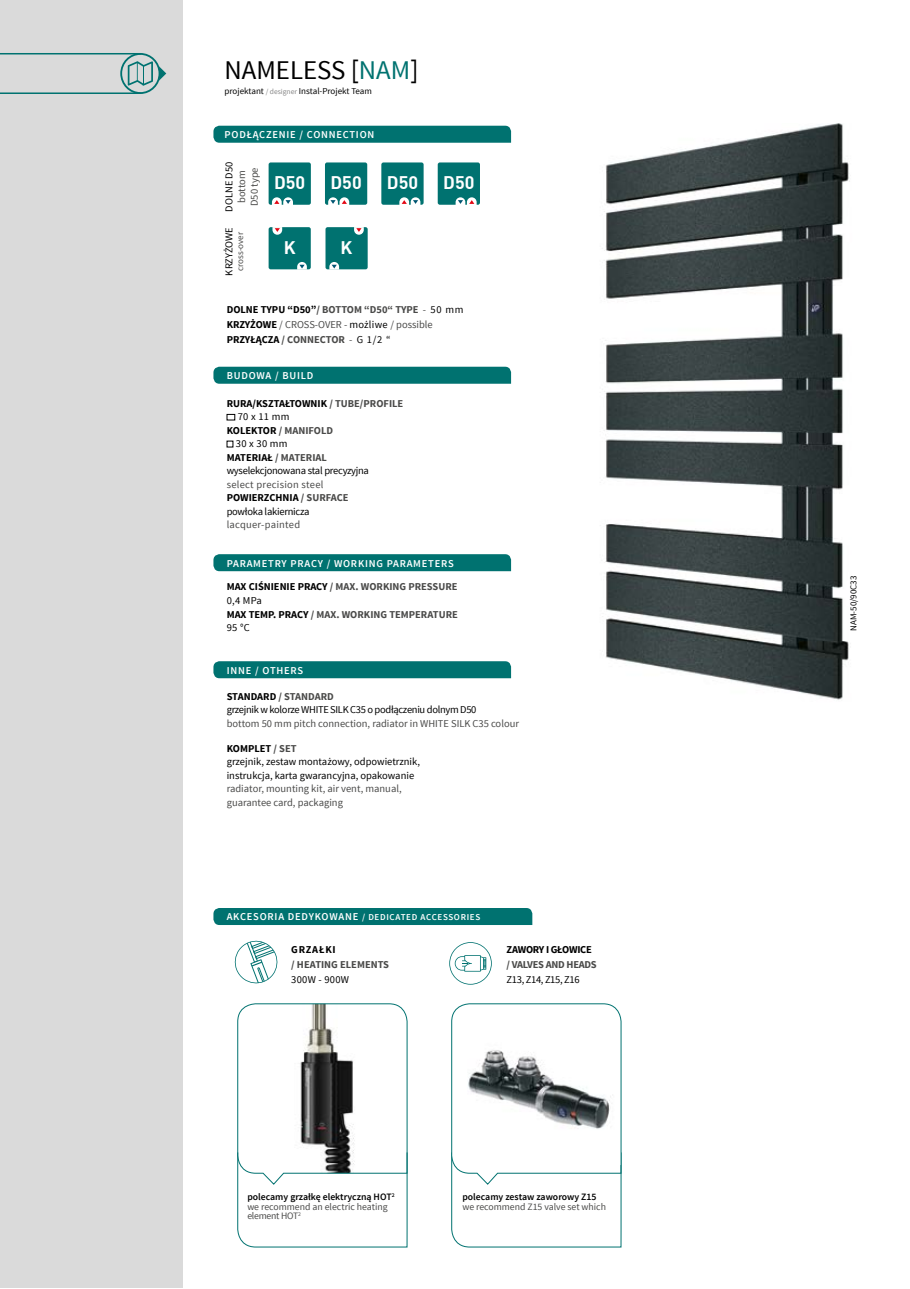
<style>
.page{position:relative;width:910px;height:1289px;background:#fff}
.page>*{position:absolute;margin:0;border:0;box-sizing:border-box;transform-origin:0 0}
.t1{font:27px "Source Sans Pro";color:#000}
.t2{font:17.85px "DIN Bold";color:#fff}
.t3{font:10.5px/13.5px "Source Sans Pro";color:#4a4a49}
.t4{font:10.5px/13.5px "Source Sans Pro";letter-spacing:-.02em;color:#000}
.t5{font:700 10.5px/13.5px "Source Sans Pro";color:#4a4a49}
.t6{font:700 10.5px/15px "Source Sans Pro";color:#000}
.t7{font:10.5px/13.5px "Source Sans Pro";color:#000}
.t8{font:600 10.5px "Source Sans Pro";letter-spacing:.075em;color:#fff}
.t9{font:700 10.5px "Source Sans Pro";letter-spacing:-.025em;color:#4a4a49}
.t10{font:10.5px "Source Sans Pro";letter-spacing:.025em;color:#4a4a49}
.t11{font:700 10.5px "Source Sans Pro";letter-spacing:-.025em;color:#000}
.t12{font:10.5px "Source Sans Pro";letter-spacing:.025em;color:#000}
.t13{font:700 10.5px "Source Sans Pro";letter-spacing:.075em;color:#000}
.t14{font:9.75px/9.8px "Source Sans Pro";color:#4a4a49}
.t15{font:600 9.75px "Source Sans Pro";color:#000}
.t16{font:9px "Source Sans Pro";color:#000}
.t17{font:600 9px "Source Sans Pro";letter-spacing:.075em;color:#fff}
.t18{font:9px "Source Sans Pro";color:#4a4a49}
.s1{color:#007270}
.s2{font-size:7.5px;color:#878787}
.s3{color:#4a4a49}
.s4{font-weight:400;color:#4a4a49}
.s5{font-weight:400}
.s6{color:#000}
.s7{font-weight:700;color:#000}
.s8{font-weight:700}
.s9{font-weight:400;color:#000}
.s10{font-weight:700;color:#4a4a49}
.s11{font-size:10.5px}
.s12{font-weight:600;color:#000}
</style>
<div class="page">
<div style="left:0;top:0;width:183px;height:1287px;background:#dadada"></div>
<hr style="left:0;top:53px;width:141px;height:1px;background:#007270">
<hr style="left:0;top:92px;width:141px;height:2px;background:#007270">
<svg style="left:120px;top:53px;width:46px;height:41px"></svg>
<div style="left:213px;top:367px;width:298px;height:17px;background:#007270"></div>
<div style="left:213px;top:554px;width:298px;height:17px;background:#007270"></div>
<div style="left:213px;top:661px;width:298px;height:17px;background:#007270"></div>
<div style="left:213px;top:126px;width:298px;height:17px;background:#007270"></div>
<img style="left:602px;top:123px;width:248px;height:577px">
<div style="left:213px;top:908px;width:319px;height:17px;background:#007270"></div>
<svg style="left:449px;top:942px;width:43px;height:42px"></svg>
<div style="left:269px;top:227px;width:42px;height:42px;background:#007270;border-radius:2px"></div>
<svg style="left:297px;top:262px;width:10px;height:7px"></svg>
<svg style="left:272px;top:227px;width:10px;height:8px"></svg>
<div style="left:325px;top:227px;width:43px;height:42px;background:#007270;border-radius:2px"></div>
<svg style="left:329px;top:262px;width:10px;height:7px"></svg>
<svg style="left:354px;top:227px;width:10px;height:8px"></svg>
<div style="left:227px;top:414px;width:8px;height:6px;border:1px solid #000"></div>
<svg style="left:227px;top:441px;width:6px;height:6px"></svg>
<svg style="left:451px;top:1003px;width:171px;height:244px"></svg>
<svg style="left:234px;top:940px;width:44px;height:44px"></svg>
<svg style="left:237px;top:1003px;width:171px;height:244px"></svg>
<div style="left:269px;top:162px;width:42px;height:43px;background:#007270;border-radius:2px"></div>
<svg style="left:272px;top:197px;width:21px;height:8px"></svg>
<div style="left:381px;top:162px;width:43px;height:43px;background:#007270;border-radius:2px"></div>
<svg style="left:399px;top:197px;width:21px;height:8px"></svg>
<div style="left:438px;top:162px;width:42px;height:43px;background:#007270;border-radius:2px"></div>
<svg style="left:456px;top:197px;width:21px;height:8px"></svg>
<div style="left:325px;top:162px;width:42px;height:43px;background:#007270;border-radius:2px"></div>
<svg style="left:328px;top:197px;width:21px;height:8px"></svg>
<h1 class="t1" style="left:225px;top:53px;width:195px">NAMELESS [<span class="s1">NAM</span>]</h1>
<p class="t16" style="left:225px;top:85px;width:149px">projektant <span class="s2">/ designer</span> Instal-Projekt Team</p>
<p class="t8" style="left:225px;top:128px;width:151px">PODŁĄCZENIE / CONNECTION</p>
<p class="t7" style="left:222px;top:211px;width:51px;rotate:-90deg">DOLNE D50</p>
<p class="t3" style="left:235px;top:206px;width:40px;line-height:12.6px;rotate:-90deg">bottom<br>D50 type</p>
<h2 class="t2" style="left:274px;top:171px;width:33px">D50</h2>
<h2 class="t2" style="left:330px;top:171px;width:33px">D50</h2>
<h2 class="t2" style="left:387px;top:171px;width:33px">D50</h2>
<h2 class="t2" style="left:443px;top:171px;width:33px">D50</h2>
<p class="t4" style="left:222px;top:275px;width:50px;rotate:-90deg">KRZYŻOWE</p>
<p class="t18" style="left:235px;top:271px;width:41px;rotate:-90deg">cross-over</p>
<h2 class="t2" style="left:284px;top:236px;width:13px">K</h2>
<h2 class="t2" style="left:341px;top:236px;width:13px">K</h2>
<p class="t6" style="left:227px;top:302px;width:238px">DOLNE TYPU “D50”<span class="s3">/ BOTTOM “D50“ TYPE</span> <span class="s4">-</span> <span class="s5">50 mm<br></span>KRZYŻOWE <span class="s4">/ CROSS-OVER -</span> <span class="s5">możliwe</span> <span class="s4">/ possible<br></span>PRZYŁĄCZA <span class="s3">/ CONNECTOR</span> <span class="s4">-</span> <span class="s5">G 1/2 “</span></p>
<p class="t8" style="left:227px;top:369px;width:88px">BUDOWA / BUILD</p>
<p class="t6" style="left:227px;top:396px;width:178px">RURA/KSZTAŁTOWNIK <span class="s3">/ TUBE/PROFILE</span></p>
<p class="t4" style="left:238px;top:410px;width:53px">70 x 11 mm</p>
<p class="t5" style="left:227px;top:424px;width:108px"><span class="s6">KOLEKTOR</span> / MANIFOLD</p>
<p class="t4" style="left:236px;top:437px;width:53px">30 x 30 mm</p>
<p class="t5" style="left:227px;top:451px;width:102px"><span class="s6">MATERIAŁ</span> / MATERIAL</p>
<p class="t4" style="left:227px;top:464px;width:144px">wyselekcjonowana stal precyzyjna</p>
<p class="t3" style="left:227px;top:478px;width:123px">select precision steel<br><span class="s7">POWIERZCHNIA</span> <span class="s8">/ SURFACE </span><span class="s6">powłoka lakiernicza</span></p>
<p class="t10" style="left:227px;top:518px;width:75px">lacquer-painted</p>
<p class="t8" style="left:227px;top:556px;width:229px">PARAMETRY PRACY / WORKING PARAMETERS</p>
<p class="t5" style="left:227px;top:580px;width:233px"><span class="s6">MAX CIŚNIENIE PRACY</span> / MAX. WORKING PRESSURE<br><span class="s9">0,4 MPa<br></span><span class="s6">MAX TEMP. PRACY</span> / MAX. WORKING TEMPERATURE<br><span class="s9">95 °C</span></p>
<p class="t8" style="left:227px;top:663px;width:78px">INNE / OTHERS</p>
<p class="t4" style="left:227px;top:689px;width:251px"><span class="s8">STANDARD</span> <span class="s10">/ STANDARD<br></span>grzejnik w kolorze WHITE SILK C35 o podłączeniu dolnym D50</p>
<p class="t3" style="left:227px;top:716px;width:294px">bottom 50 mm pitch connection, radiator in WHITE SILK C35 colour</p>
<p class="t7" style="left:227px;top:741px;width:195px"><span class="s8">KOMPLET</span> <span class="s10">/ SET<br></span>grzejnik, zestaw montażowy, odpowietrznik, instrukcja, karta gwarancyjna, opakowanie</p>
<p class="t3" style="left:227px;top:782px;width:176px">radiator, mounting kit, air vent, manual, guarantee card, packaging</p>
<p class="t17" style="left:227px;top:911px;width:255px"><span class="s11">AKCESORIA DEDYKOWANE</span> / DEDICATED ACCESSORIES</p>
<p class="t13" style="left:291px;top:943px;width:46px">GRZAŁKI</p>
<p class="t5" style="left:291px;top:958px;width:99px">/ HEATING ELEMENTS</p>
<p class="t12" style="left:291px;top:973px;width:59px">300W - 900W</p>
<p class="t11" style="left:507px;top:943px;width:87px">ZAWORY I GŁOWICE</p>
<p class="t9" style="left:507px;top:958px;width:92px">/ VALVES AND HEADS</p>
<p class="t4" style="left:507px;top:973px;width:75px">Z13, Z14, Z15, Z16</p>
<p class="t14" style="left:247px;top:1191px;width:149px"><span class="s12">polecamy grzałkę elektryczną HOT</span><sup>2 </sup>we recommend an electric heating element HOT<sup>2</sup></p>
<p class="t15" style="left:462px;top:1190px;width:136px">polecamy zestaw zaworowy Z15</p>
<p class="t14" style="left:462px;top:1201px;width:145px">we recommend Z15 valve set which</p>
<p class="t16" style="left:848px;top:630px;width:56px;rotate:-90deg">NAM-50/90C33</p>
</div>
